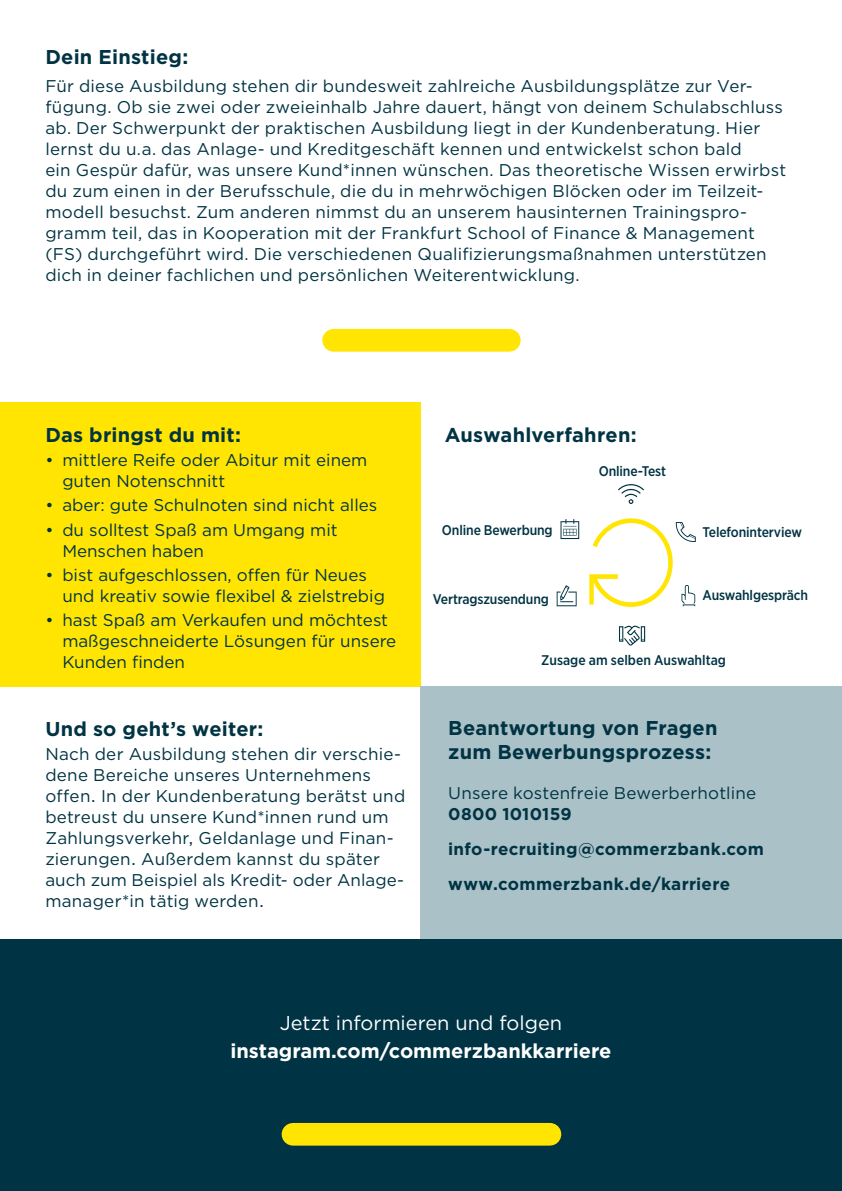
<style>
.page{position:relative;width:842px;height:1191px;background:#fff}
.page>*{position:absolute;margin:0;border:0;box-sizing:border-box;transform-origin:0 0}
.t1{font:700 20px/24px "Gotham";letter-spacing:.01em;color:#003343}
.t2{font:700 20px "Gotham";color:#fff}
.t3{font:20px "Gotham";color:#fff}
.t4{font:17px/21px "Gotham";letter-spacing:.01em;color:#003343}
.t5{font:700 17px/35px "Gotham";letter-spacing:.02em;color:#003343}
.t6{font:500 14px "Gotham Narrow";letter-spacing:-.01em;color:#003343}
</style>
<div class="page">
<div style="left:0;top:403px;width:421px;height:284px;background:#ffe501"></div>
<div style="left:421px;top:687px;width:421px;height:252px;background:#aac1c7"></div>
<div style="left:0;top:939px;width:842px;height:252px;background:#003343"></div>
<div style="left:293px;top:1123px;width:257px;height:22px;background:#ffe501"></div>
<svg style="left:560px;top:519px;width:19px;height:20px"></svg>
<svg style="left:557px;top:585px;width:20px;height:21px"></svg>
<svg style="left:619px;top:625px;width:26px;height:21px"></svg>
<svg style="left:589px;top:518px;width:107px;height:89px"></svg>
<svg style="left:618px;top:484px;width:26px;height:20px"></svg>
<div style="left:334px;top:329px;width:175px;height:22px;background:#ffe501"></div>
<p class="t1" style="left:45px;top:44px;width:144px">Dein Einstieg:</p>
<p class="t4" style="left:45px;top:75px;width:742px">Für diese Ausbildung stehen dir bundesweit zahlreiche Ausbildungsplätze zur Ver&shy;fügung. Ob sie zwei oder zweieinhalb Jahre dauert, hängt von deinem Schulabschluss ab. Der Schwerpunkt der praktischen Ausbildung liegt in der Kundenberatung. Hier lernst du u.a. das Anlage- und Kreditgeschäft kennen und entwickelst schon bald<br>ein Gespür dafür, was unsere Kund*innen wünschen. Das theoretische Wissen erwirbst du zum einen in der Berufsschule, die du in mehrwöchigen Blöcken oder im Teilzeit&shy;modell besuchst. Zum anderen nimmst du an unserem hausinternen Trainingspro&shy;gramm teil, das in Kooperation mit der Frankfurt School of Finance &amp; Management (FS) durchgeführt wird. Die verschiedenen Qualifizierungsmaßnahmen unterstützen dich in deiner fachlichen und persönlichen Weiterentwicklung.</p>
<p class="t1" style="left:45px;top:422px;width:197px">Das bringst du mit:</p>
<p class="t4" style="left:62px;top:449px;width:306px;text-indent:-17px">• mittlere Reife oder Abitur mit einem guten Notenschnitt</p>
<p class="t4" style="left:45px;top:494px;width:333px">• aber: gute Schulnoten sind nicht alles</p>
<p class="t4" style="left:62px;top:518px;width:277px;text-indent:-17px">• du solltest Spaß am Umgang mit<br>Menschen haben</p>
<p class="t4" style="left:62px;top:564px;width:324px;text-indent:-17px">• bist aufgeschlossen, offen für Neues und kreativ sowie flexibel &amp; zielstrebig</p>
<p class="t4" style="left:62px;top:609px;width:335px;text-indent:-17px">• hast Spaß am Verkaufen und möchtest maßgeschneiderte Lösungen für unsere<br>Kunden finden</p>
<p class="t1" style="left:45px;top:716px;width:220px">Und so geht’s weiter:</p>
<p class="t4" style="left:45px;top:743px;width:361px">Nach der Ausbildung stehen dir verschie&shy;dene Bereiche unseres Unternehmens offen. In der Kundenberatung berätst und betreust du unsere Kund*innen rund um Zahlungsverkehr, Geldanlage und Finan&shy;zierungen. Außerdem kannst du später auch zum Beispiel als Kredit- oder Anlage&shy;manager*in tätig werden.</p>
<p class="t1" style="left:445px;top:422px;width:193px">Auswahlverfahren:</p>
<p class="t6" style="left:442px;top:521px;width:112px">Online Bewerbung</p>
<p class="t6" style="left:433px;top:590px;width:118px">Vertragszusendung</p>
<p class="t6" style="left:599px;top:462px;width:69px">Online-Test</p>
<p class="t6" style="left:702px;top:523px;width:101px">Telefoninterview</p>
<p class="t6" style="left:702px;top:586px;width:107px">Auswahlgespräch</p>
<p class="t6" style="left:541px;top:651px;width:186px">Zusage am selben Auswahltag</p>
<p class="t1" style="left:448px;top:716px;width:271px">Beantwortung von Fragen zum Bewerbungsprozess:</p>
<p class="t4" style="left:448px;top:782px;width:310px">Unsere kostenfreie Bewerberhotline</p>
<p class="t5" style="left:448px;top:796px;width:317px">0800 1010159 info-recruiting@commerzbank.com www.commerzbank.de/karriere</p>
<p class="t3" style="left:280px;top:1010px;width:284px">Jetzt informieren und folgen</p>
<p class="t2" style="left:230px;top:1037px;width:382px">instagram.com/commerzbankkarriere</p>
</div>
